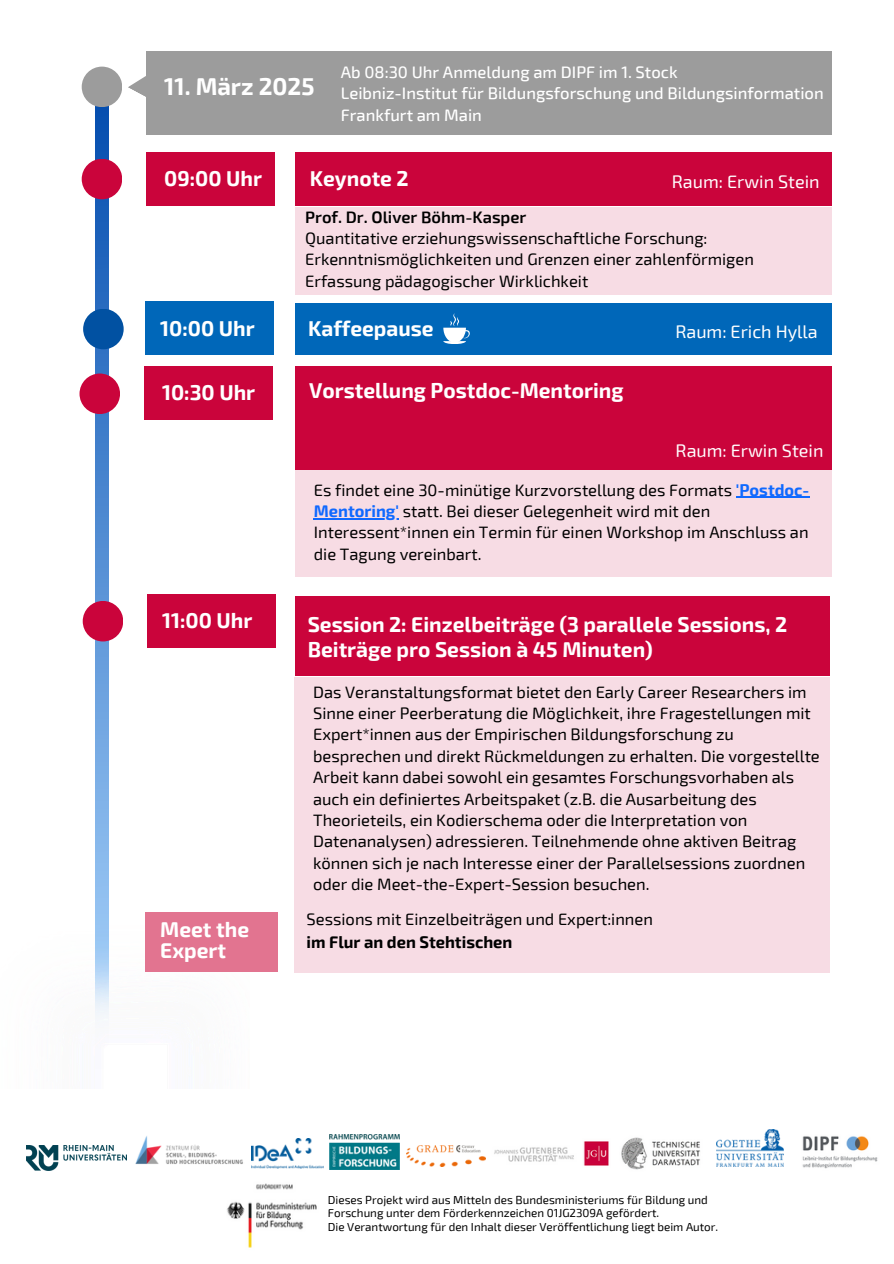
<style>
.page{position:relative;width:894px;height:1264px;background:#fff}
.page>*{position:absolute;margin:0;border:0;box-sizing:border-box;transform-origin:0 0}
.t1{font:700 23.85px "Exo 2";color:#fff}
.t2{font:700 21px/24.8px "Exo 2";color:#fff}
.t3{font:600 21px "Exo 2";color:#fff}
.t4{font:18px "Exo 2";color:#fff}
.t5{font:500 16.65px/21.6px "Exo 2";color:#fff}
.t6{font:600 16.65px "Exo 2";color:#000}
.t7{font:16.5px/21.3px "Exo 2";color:#000}
.t8{font:11.55px/13.5px "Exo 2";color:#000}
.s1{font-weight:700;color:#1069ff}
.s2{font-weight:700}
</style>
<div class="page">
<svg style="left:95px;top:106px;width:14px;height:819px;background:#538dd3"></svg>
<img style="left:227px;top:1183px;width:90px;height:65px">
<div style="left:147px;top:51px;width:684px;height:84px;background:#9c9c9c"></div>
<div style="left:82px;top:67px;width:40px;height:40px;background:#9c9c9c;border-radius:50%"></div>
<svg style="left:128px;top:57px;width:19px;height:57px"></svg>
<div style="left:147px;top:152px;width:128px;height:54px;background:#ca043b"></div>
<div style="left:295px;top:152px;width:536px;height:54px;background:#ca043b"></div>
<div style="left:295px;top:207px;width:536px;height:87px;background:#f7dce4"></div>
<div style="left:82px;top:159px;width:40px;height:40px;background:#ca043b;border-radius:50%"></div>
<div style="left:145px;top:301px;width:128px;height:54px;background:#0067b9"></div>
<div style="left:83px;top:309px;width:41px;height:40px;background:#0151a2;border-radius:50%"></div>
<div style="left:295px;top:303px;width:536px;height:52px;background:#0067b9"></div>
<div style="left:144px;top:366px;width:129px;height:54px;background:#ca043b"></div>
<div style="left:295px;top:366px;width:536px;height:103px;background:#ca043b"></div>
<div style="left:295px;top:469px;width:536px;height:108px;background:#f7dce4"></div>
<hr style="left:735px;top:496px;width:74px;height:2px;background:#1069ff">
<hr style="left:314px;top:518px;width:85px;height:1px;background:#1069ff">
<div style="left:147px;top:594px;width:128px;height:54px;background:#ca043b"></div>
<div style="left:79px;top:373px;width:41px;height:41px;background:#ca043b;border-radius:50%"></div>
<div style="left:83px;top:601px;width:40px;height:40px;background:#ca043b;border-radius:50%"></div>
<div style="left:295px;top:596px;width:534px;height:80px;background:#ca043b"></div>
<div style="left:295px;top:677px;width:534px;height:296px;background:#f7dce4"></div>
<div style="left:144px;top:912px;width:133px;height:59px;background:#e27490"></div>
<svg style="left:443px;top:313px;width:27px;height:31px"></svg>
<img style="left:494px;top:1141px;width:115px;height:25px">
<img style="left:716px;top:1129px;width:67px;height:37px">
<img style="left:621px;top:1137px;width:79px;height:33px">
<img style="left:251px;top:1138px;width:72px;height:30px">
<img style="left:802px;top:1136px;width:76px;height:33px">
<img style="left:135px;top:1136px;width:108px;height:28px">
<img style="left:329px;top:1134px;width:70px;height:35px">
<img style="left:407px;top:1145px;width:78px;height:21px">
<img style="left:26px;top:1145px;width:101px;height:25px">
<p class="t1" style="left:164px;top:71px;width:152px">11. März 2025</p>
<h2 class="t5" style="left:341px;top:60px;width:484px">Ab 08:30 Uhr Anmeldung am DIPF im 1. Stock<br>Leibniz-Institut für Bildungsforschung und Bildungsinformation<br>Frankfurt am Main</h2>
<h4 class="t2" style="left:164px;top:165px;width:99px">09:00 Uhr</h4>
<h2 class="t2" style="left:310px;top:165px;width:100px">Keynote 2</h2>
<h2 class="t4" style="left:671px;top:170px;width:149px">Raum: Erwin Stein</h2>
<h4 class="t6" style="left:305px;top:206px;width:223px">Prof. Dr. Oliver Böhm-Kasper</h4>
<h4 class="t7" style="left:305px;top:227px;width:450px">Quantitative erziehungswissenschaftliche Forschung:<br>Erkenntnismöglichkeiten und Grenzen einer zahlenförmigen<br>Erfassung pädagogischer Wirklichkeit</h4>
<h4 class="t2" style="left:160px;top:315px;width:96px">10:00 Uhr</h4>
<h2 class="t2" style="left:308px;top:315px;width:127px">Kaffeepause</h2>
<h2 class="t4" style="left:675px;top:320px;width:144px">Raum: Erich Hylla</h2>
<h4 class="t2" style="left:162px;top:379px;width:95px">10:30 Uhr</h4>
<h2 class="t2" style="left:309px;top:377px;width:316px">Vorstellung Postdoc-Mentoring</h2>
<h2 class="t4" style="left:675px;top:439px;width:149px">Raum: Erwin Stein</h2>
<h4 class="t7" style="left:314px;top:478px;width:497px">Es findet eine 30-minütige Kurzvorstellung des Formats <span class="s1">'Postdoc-</span></h4>
<h4 class="t7" style="left:314px;top:499px;width:496px"><span class="s1">Mentoring'</span> statt. Bei dieser Gelegenheit wird mit den<br>Interessent*innen ein Termin für einen Workshop im Anschluss an die Tagung vereinbart.</h4>
<h2 class="t3" style="left:187px;top:606px;width:75px">Kaffee-</h2>
<h2 class="t2" style="left:162px;top:607px;width:92px">11:00 Uhr</h2>
<p class="t2" style="left:307px;top:611px;width:481px">Session 2: Einzelbeiträge (3 parallele Sessions, 2<br>Beiträge pro Session à 45 Minuten)</p>
<p class="t7" style="left:313px;top:680px;width:508px">Das Veranstaltungsformat bietet den Early Career Researchers im Sinne einer Peerberatung die Möglichkeit, ihre Fragestellungen mit Expert*innen aus der Empirischen Bildungsforschung zu besprechen und direkt Rückmeldungen zu erhalten. Die vorgestellte Arbeit kann dabei sowohl ein gesamtes Forschungsvorhaben als auch ein definiertes Arbeitspaket (z.B. die Ausarbeitung des Theorieteils, ein Kodierschema oder die Interpretation von Datenanalysen) adressieren. Teilnehmende ohne aktiven Beitrag können sich je nach Interesse einer der Parallelsessions zuordnen oder die Meet-the-Expert-Session besuchen.</p>
<p class="t7" style="left:306px;top:907px;width:348px;line-height:22.5px">Sessions mit Einzelbeiträgen und Expert:innen <span class="s2">im Flur an den Stehtischen</span></p>
<p class="t2" style="left:160px;top:918px;width:90px;line-height:20.2px">Meet the<br>Expert</p>
<h2 class="t8" style="left:328px;top:1192px;width:381px">Dieses Projekt wird aus Mitteln des Bundesministeriums für Bildung und<br>Forschung unter dem Förderkennzeichen 01JG2309A gefördert.</h2>
<h4 class="t8" style="left:328px;top:1219px;width:392px">Die Verantwortung für den Inhalt dieser Veröffentlichung liegt beim Autor.</h4>
</div>
